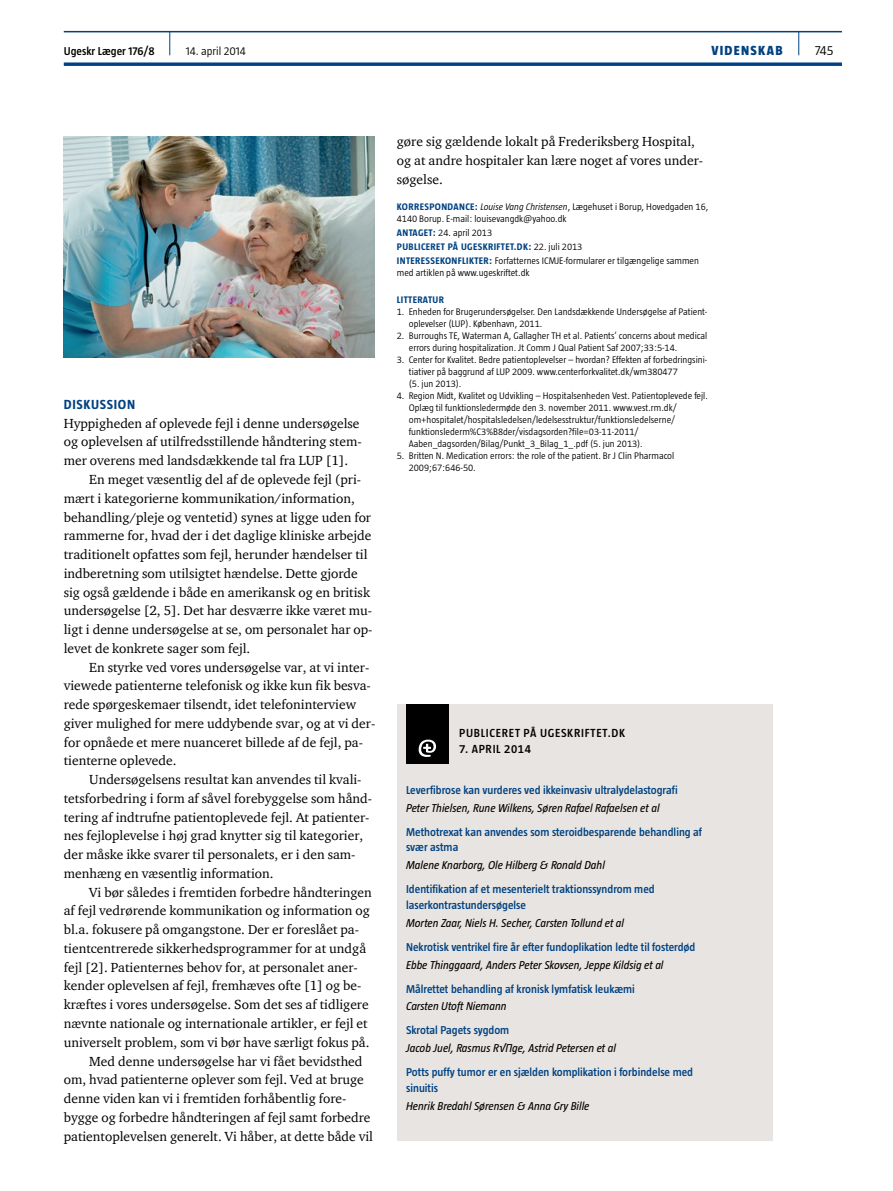
<style>
.page{position:relative;width:893px;height:1191px;background:#fff}
.page>*{position:absolute;margin:0;border:0;box-sizing:border-box;transform-origin:0 0}
.t1{font:13.5px/18.8px "ITC Charter Com";color:#000}
.t2{font:700 13.5px "Taz";letter-spacing:.05em;color:#004282}
.t3{font:800 13.5px "Taz";letter-spacing:.095em;color:#004282}
.t4{font:300 13.5px "Taz";color:#000}
.t5{font:600 12px "Taz";letter-spacing:.055em;color:#000}
.t6{font:600 11.7px/15.8px "Taz";color:#004282}
.t7{font:italic 11.7px "Taz";color:#000}
.t8{font:600 11.7px "Taz";color:#000}
.t9{font:300 11.7px "Taz";color:#000}
.t10{font:300 9.75px/12px "Taz";color:#000}
.t11{font:700 9.75px "Taz";letter-spacing:.04em;color:#004282}
.s1{font-weight:700;color:#004282}
.s2{font-style:italic}
</style>
<div class="page">
<hr style="left:64px;top:31px;width:778px;height:1px;background:#004282">
<svg style="left:64px;top:62px;width:778px;height:4px;background:#225b92"></svg>
<svg style="left:798px;top:32px;width:1px;height:23px"></svg>
<svg style="left:169px;top:32px;width:1px;height:23px"></svg>
<img style="left:64px;top:136px;width:311px;height:221px">
<div style="left:398px;top:703px;width:375px;height:437px;background:#e7e4e1"></div>
<div style="left:406px;top:703px;width:43px;height:60px;background:#000"></div>
<svg style="left:419px;top:739px;width:17px;height:18px"></svg>
<p class="t8" style="left:64px;top:45px;width:93px">Ugeskr Læger 176/8</p>
<p class="t9" style="left:186px;top:45px;width:62px">14. april 2014</p>
<p class="t3" style="left:711px;top:43px;width:73px">VIDENSKAB</p>
<p class="t4" style="left:815px;top:43px;width:20px">745</p>
<p class="t2" style="left:64px;top:397px;width:73px">DISKUSSION</p>
<p class="t1" style="left:64px;top:413px;width:297px">Hyppigheden af oplevede fejl i denne undersøgelse</p>
<p class="t1" style="left:64px;top:432px;width:299px">og oplevelsen af utilfredsstillende håndtering stem-</p>
<p class="t1" style="left:64px;top:451px;width:286px">mer overens med landsdækkende tal fra LUP [1].</p>
<p class="t1" style="left:89px;top:470px;width:273px">En meget væsentlig del af de oplevede fejl (pri-</p>
<p class="t1" style="left:64px;top:488px;width:292px">mært i kategorierne kommunikation/information,</p>
<p class="t1" style="left:64px;top:507px;width:309px">behandling/pleje og ventetid) synes at ligge uden for</p>
<p class="t1" style="left:64px;top:526px;width:309px">rammerne for, hvad der i det daglige kliniske arbejde</p>
<p class="t1" style="left:64px;top:545px;width:305px">traditionelt opfattes som fejl, herunder hændelser til</p>
<p class="t1" style="left:64px;top:563px;width:296px">indberetning som utilsigtet hændelse. Dette gjorde</p>
<p class="t1" style="left:64px;top:582px;width:308px">sig også gældende i både en amerikansk og en britisk</p>
<p class="t1" style="left:64px;top:601px;width:310px">undersøgelse [2, 5]. Det har desværre ikke været mu-</p>
<p class="t1" style="left:64px;top:620px;width:310px">ligt i denne undersøgelse at se, om personalet har op-</p>
<p class="t1" style="left:64px;top:638px;width:188px">levet de konkrete sager som fejl.</p>
<p class="t1" style="left:89px;top:657px;width:282px">En styrke ved vores undersøgelse var, at vi inter-</p>
<p class="t1" style="left:64px;top:676px;width:309px">viewede patienterne telefonisk og ikke kun fik besva-</p>
<p class="t1" style="left:64px;top:695px;width:294px">rede spørgeskemaer tilsendt, idet telefoninterview</p>
<p class="t1" style="left:64px;top:713px;width:313px">giver mulighed for mere uddybende svar, og at vi der-</p>
<p class="t1" style="left:64px;top:732px;width:301px">for opnåede et mere nuanceret billede af de fejl, pa-</p>
<p class="t1" style="left:64px;top:751px;width:114px">tienterne oplevede.</p>
<p class="t1" style="left:89px;top:770px;width:274px">Undersøgelsens resultat kan anvendes til kvali-</p>
<p class="t1" style="left:64px;top:788px;width:310px">tetsforbedring i form af såvel forebyggelse som hånd-</p>
<p class="t1" style="left:64px;top:807px;width:307px">tering af indtrufne patientoplevede fejl. At patienter-</p>
<p class="t1" style="left:64px;top:826px;width:301px">nes fejloplevelse i høj grad knytter sig til kategorier,</p>
<p class="t1" style="left:64px;top:845px;width:293px">der måske ikke svarer til personalets, er i den sam-</p>
<p class="t1" style="left:64px;top:863px;width:211px">menhæng en væsentlig information.</p>
<p class="t1" style="left:89px;top:882px;width:284px">Vi bør således i fremtiden forbedre håndteringen</p>
<p class="t1" style="left:64px;top:901px;width:308px">af fejl vedrørende kommunikation og information og</p>
<p class="t1" style="left:64px;top:920px;width:297px">bl.a. fokusere på omgangstone. Der er foreslået pa-</p>
<p class="t1" style="left:64px;top:938px;width:304px">tientcentrerede sikkerhedsprogrammer for at undgå</p>
<p class="t1" style="left:64px;top:957px;width:296px">fejl [2]. Patienternes behov for, at personalet aner-</p>
<p class="t1" style="left:64px;top:976px;width:299px">kender oplevelsen af fejl, fremhæves ofte [1] og be-</p>
<p class="t1" style="left:64px;top:995px;width:306px">kræftes i vores undersøgelse. Som det ses af tidligere</p>
<p class="t1" style="left:64px;top:1013px;width:305px">nævnte nationale og internationale artikler, er fejl et</p>
<p class="t1" style="left:64px;top:1032px;width:307px">universelt problem, som vi bør have særligt fokus på.</p>
<p class="t1" style="left:89px;top:1051px;width:275px">Med denne undersøgelse har vi fået bevidsthed</p>
<p class="t1" style="left:64px;top:1070px;width:302px">om, hvad patienterne oplever som fejl. Ved at bruge</p>
<p class="t1" style="left:64px;top:1088px;width:284px">denne viden kan vi i fremtiden forhåbentlig fore-</p>
<p class="t1" style="left:64px;top:1107px;width:308px">bygge og forbedre håndteringen af fejl samt forbedre</p>
<p class="t1" style="left:64px;top:1126px;width:311px">patientoplevelsen generelt. Vi håber, at dette både vil</p>
<p class="t1" style="left:397px;top:132px;width:308px">gøre sig gældende lokalt på Frederiksberg Hospital, og at andre hospitaler kan lære noget af vores under&shy;søgelse.</p>
<p class="t10" style="left:397px;top:201px;width:313px"><span class="s1">KORRESPONDANCE:</span> <span class="s2">Louise Vang Christensen</span>, Lægehuset i Borup, Hovedgaden 16,<br>4140 Borup. E-mail: louisevangdk@yahoo.dk</p>
<p class="t10" style="left:397px;top:226px;width:304px;line-height:14.1px"><span class="s1">ANTAGET:</span> 24. april 2013<br><span class="s1">PUBLICERET PÅ UGESKRIFTET.DK:</span> 22. juli 2013<br><span class="s1">INTERESSEKONFLIKTER:</span> Forfatternes ICMJE-formularer er tilgængelige sammen</p>
<p class="t10" style="left:397px;top:267px;width:134px">med artiklen på www.ugeskriftet.dk</p>
<p class="t11" style="left:397px;top:294px;width:49px">LITTERATUR</p>
<p class="t10" style="left:409px;top:305px;width:300px;text-indent:-12px">1. Enheden for Brugerundersøgelser. Den Landsdækkende Undersøgelse af Patient&shy;oplevelser (LUP). København, 2011.</p>
<p class="t10" style="left:409px;top:329px;width:300px;text-indent:-12px">2. Burroughs TE, Waterman A, Gallagher TH et al. Patients’ concerns about medical errors during hospitalization. Jt Comm J Qual Patient Saf 2007;33:5-14.</p>
<p class="t10" style="left:409px;top:353px;width:300px;text-indent:-12px">3. Center for Kvalitet. Bedre patientoplevelser – hvordan? Effekten af forbedringsini&shy;tiativer på baggrund af LUP 2009. www.centerforkvalitet.dk/wm380477<br>(5. jun 2013).</p>
<p class="t10" style="left:409px;top:389px;width:301px;text-indent:-12px">4. Region Midt, Kvalitet og Udvikling – Hospitalsenheden Vest. Patientoplevede fejl.<br>Oplæg til funktionsledermøde den 3. november 2011. www.vest.rm.dk/ om+hospitalet/hospitalsledelsen/ledelsesstruktur/funktionsledelserne/ funktionslederm%C3%B8der/visdagsorden?file=03-11-2011/ Aaben_dagsorden/Bilag/Punkt_3_Bilag_1_.pdf (5. jun 2013).</p>
<p class="t10" style="left:409px;top:449px;width:267px;text-indent:-12px">5. Britten N. Medication errors: the role of the patient. Br J Clin Pharmacol<br>2009;67:646-50.</p>
<p class="t5" style="left:459px;top:726px;width:167px">PUBLICERET PÅ UGESKRIFTET.DK</p>
<p class="t5" style="left:459px;top:742px;width:73px">7. APRIL 2014</p>
<p class="t6" style="left:406px;top:782px;width:273px">Leverfibrose kan vurderes ved ikkeinvasiv ultralydelastografi</p>
<p class="t7" style="left:406px;top:801px;width:255px">Peter Thielsen, Rune Wilkens, Søren Rafael Rafaelsen et al</p>
<p class="t6" style="left:406px;top:823px;width:297px">Methotrexat kan anvendes som steroidbesparende behandling af svær astma</p>
<p class="t7" style="left:406px;top:859px;width:200px">Malene Knarborg, Ole Hilberg &amp; Ronald Dahl</p>
<p class="t6" style="left:406px;top:881px;width:250px">Identifikation af et mesenterielt traktionssyndrom med laserkontrastundersøgelse</p>
<p class="t7" style="left:406px;top:916px;width:219px">Morten Zaar, Niels H. Secher, Carsten Tollund et al</p>
<p class="t6" style="left:406px;top:938px;width:291px">Nekrotisk ventrikel fire år efter fundoplikation ledte til fosterdød</p>
<p class="t7" style="left:406px;top:958px;width:259px">Ebbe Thinggaard, Anders Peter Skovsen, Jeppe Kildsig et al</p>
<p class="t6" style="left:406px;top:980px;width:230px">Målrettet behandling af kronisk lymfatisk leukæmi</p>
<p class="t7" style="left:406px;top:1000px;width:102px">Carsten Utoft Niemann</p>
<p class="t6" style="left:406px;top:1022px;width:105px">Skrotal Pagets sygdom</p>
<p class="t7" style="left:406px;top:1041px;width:211px">Jacob Juel, Rasmus R√∏ge, Astrid Petersen et al</p>
<p class="t6" style="left:406px;top:1064px;width:288px">Potts puffy tumor er en sjælden komplikation i forbindelse med sinuitis</p>
<p class="t7" style="left:406px;top:1099px;width:185px">Henrik Bredahl Sørensen &amp; Anna Gry Bille</p>
</div>
